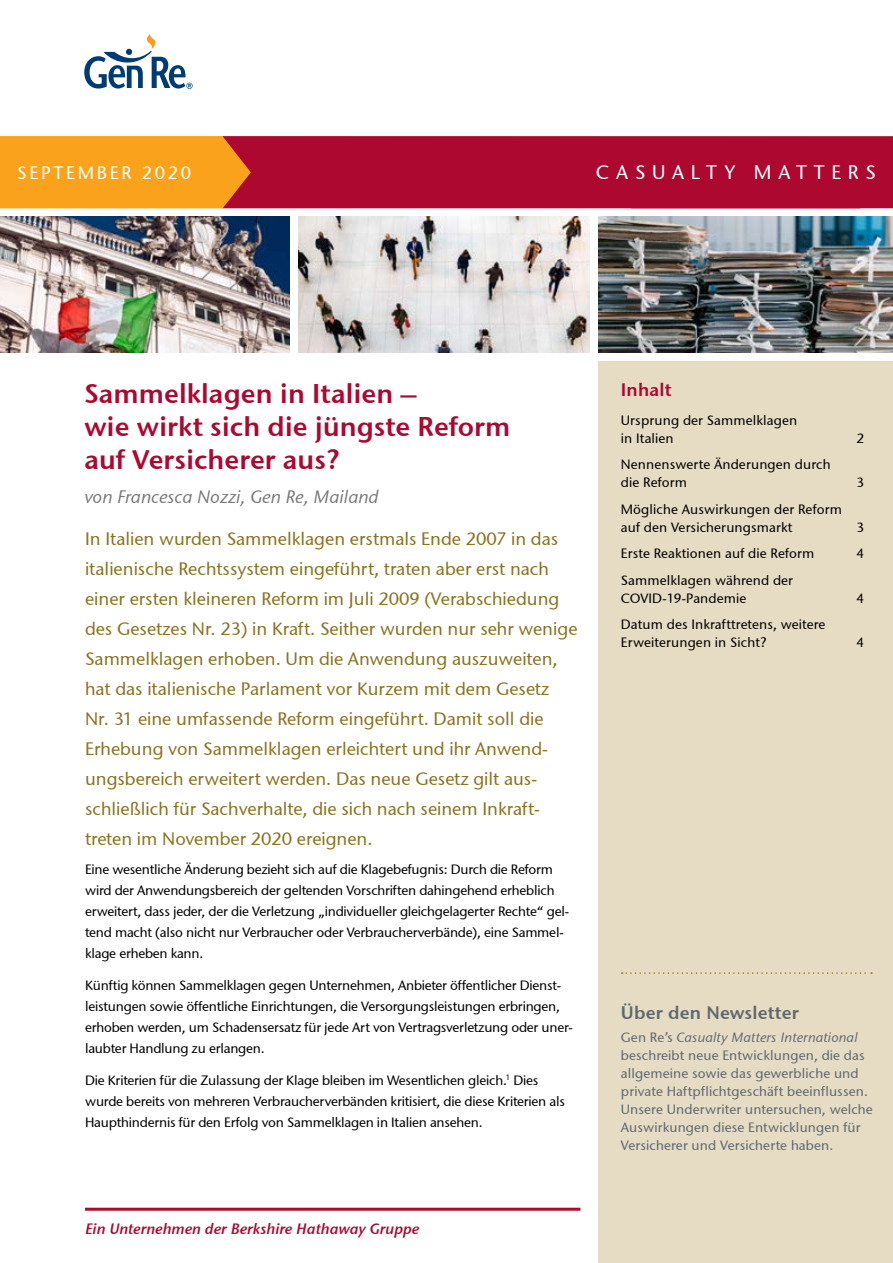
<style>
.page{position:relative;width:893px;height:1263px;background:#fff}
.page>*{position:absolute;margin:0;border:0;box-sizing:border-box;transform-origin:0 0}
.t1{font:600 27px/33px "Stone Sans GC Re";color:#ad0830}
.t2{font:19.5px "Stone Sans GC Re";letter-spacing:.35em;color:#fff}
.t3{font:18px/30px "Stone Sans GC Re";color:#8c7322}
.t4{font:italic 18px "Stone Sans GC Re";color:#77787b}
.t5{font:600 18px "Stone Sans GC Re";letter-spacing:.01em;color:#5d6970}
.t6{font:18px "Stone Sans GC Re";letter-spacing:.15em;color:#fff}
.t7{font:600 18px "Stone Sans GC Re";letter-spacing:.01em;color:#ad0830}
.t8{font:italic 600 15px "Stone Sans GC Re";color:#ad0830}
.t9{font:13.5px/21px "Stone Sans GC Re";letter-spacing:-.015em;color:#000}
.t10{font:13.5px/18px "Stone Sans GC Re";letter-spacing:.01em;color:#5d6970}
.t11{font:13.5px/18px "Stone Sans GC Re";letter-spacing:.01em;color:#000}
.s1{font-style:italic}
</style>
<div class="page">
<div style="left:598px;top:362px;width:295px;height:901px;background:#e6dbc3"></div>
<hr style="left:85px;top:1208px;width:495px;height:3px;background:#ad0830">
<svg style="left:84px;top:34px;width:109px;height:55px"></svg>
<svg style="left:622px;top:972px;width:250px;height:2px"></svg>
<div style="left:222px;top:136px;width:671px;height:72px;background:#ad0830"></div>
<svg style="left:0;top:136px;width:251px;height:72px;background:#f5991c"></svg>
<img style="left:0;top:217px;width:290px;height:136px">
<img style="left:298px;top:217px;width:292px;height:136px">
<img style="left:598px;top:217px;width:295px;height:136px">
<h3 class="t6" style="left:17px;top:162px;width:175px">SEPTEMBER 2020</h3>
<h2 class="t2" style="left:596px;top:161px;width:282px">CASUALTY MATTERS</h2>
<h1 class="t1" style="left:84px;top:376px;width:428px">Sammelklagen in Italien –<br>wie wirkt sich die jüngste Reform auf Versicherer aus?</h1>
<h3 class="t4" style="left:84px;top:486px;width:296px">von Francesca Nozzi, Gen Re, Mailand</h3>
<p class="t3" style="left:85px;top:523px;width:494px">In Italien wurden Sammelklagen erstmals Ende 2007 in das italienische Rechtssystem eingeführt, traten aber erst nach einer ersten kleineren Reform im Juli 2009 (Verabschiedung des Gesetzes Nr. 23) in Kraft. Seither wurden nur sehr wenige Sammelklagen erhoben. Um die Anwendung auszuweiten, hat das italienische Parlament vor Kurzem mit dem Gesetz Nr. 31 eine umfassende Reform eingeführt. Damit soll die Erhebung von Sammelklagen erleichtert und ihr Anwend&shy;ungsbereich erweitert werden. Das neue Gesetz gilt aus&shy;schließlich für Sachverhalte, die sich nach seinem Inkraft&shy;treten im November 2020 ereignen.</p>
<p class="t9" style="left:85px;top:859px;width:485px">Eine wesentliche Änderung bezieht sich auf die Klagebefugnis: Durch die Reform wird der Anwendungsbereich der geltenden Vorschriften dahingehend erheblich erweitert, dass jeder, der die Verletzung „individueller gleichgelagerter Rechte“ gel&shy;tend macht (also nicht nur Verbraucher oder Verbraucherverbände), eine Sammel&shy;klage erheben kann.</p>
<p class="t9" style="left:85px;top:974px;width:489px">Künftig können Sammelklagen gegen Unternehmen, Anbieter öffentlicher Dienst&shy;leistungen sowie öffentliche Einrichtungen, die Versorgungsleistungen erbringen, erhoben werden, um Schadensersatz für jede Art von Vertragsverletzung oder uner&shy;laubter Handlung zu erlangen.</p>
<p class="t9" style="left:85px;top:1069px;width:481px">Die Kriterien für die Zulassung der Klage bleiben im Wesentlichen gleich.<sup>1</sup> Dies wurde bereits von mehreren Verbraucherverbänden kritisiert, die diese Kriterien als<br>Haupthindernis für den Erfolg von Sammelklagen in Italien ansehen.</p>
<p class="t8" style="left:85px;top:1219px;width:336px">Ein Unternehmen der Berkshire Hathaway Gruppe</p>
<h3 class="t7" style="left:621px;top:379px;width:52px">Inhalt</h3>
<p class="t11" style="left:621px;top:411px;width:178px">Ursprung der Sammelklagen in Italien</p>
<p class="t11" style="left:621px;top:456px;width:211px">Nennenswerte Änderungen durch die Reform</p>
<p class="t11" style="left:621px;top:500px;width:223px">Mögliche Auswirkungen der Reform auf den Versicherungsmarkt</p>
<p class="t9" style="left:856px;top:428px;width:9px">2</p>
<p class="t9" style="left:856px;top:472px;width:9px">3</p>
<p class="t9" style="left:856px;top:517px;width:9px">3</p>
<p class="t11" style="left:621px;top:545px;width:195px">Erste Reaktionen auf die Reform</p>
<p class="t9" style="left:856px;top:543px;width:9px">4</p>
<p class="t11" style="left:621px;top:571px;width:174px">Sammelklagen während der<br>COVID-19-Pandemie</p>
<p class="t9" style="left:856px;top:588px;width:9px">4</p>
<p class="t11" style="left:621px;top:616px;width:206px">Datum des Inkrafttretens, weitere<br>Erweiterungen in Sicht?</p>
<p class="t9" style="left:856px;top:632px;width:9px">4</p>
<h3 class="t5" style="left:621px;top:1001px;width:180px">Über den Newsletter</h3>
<p class="t10" style="left:621px;top:1029px;width:254px">Gen Re’s <span class="s1">Casualty Matters International </span>beschreibt neue Entwicklungen, die das allgemeine sowie das gewerbliche und private Haftpflichtgeschäft beeinflussen.<br>Unsere Underwriter untersuchen, welche Auswirkungen diese Entwicklungen für Versicherer und Versicherte haben.</p>
</div>
